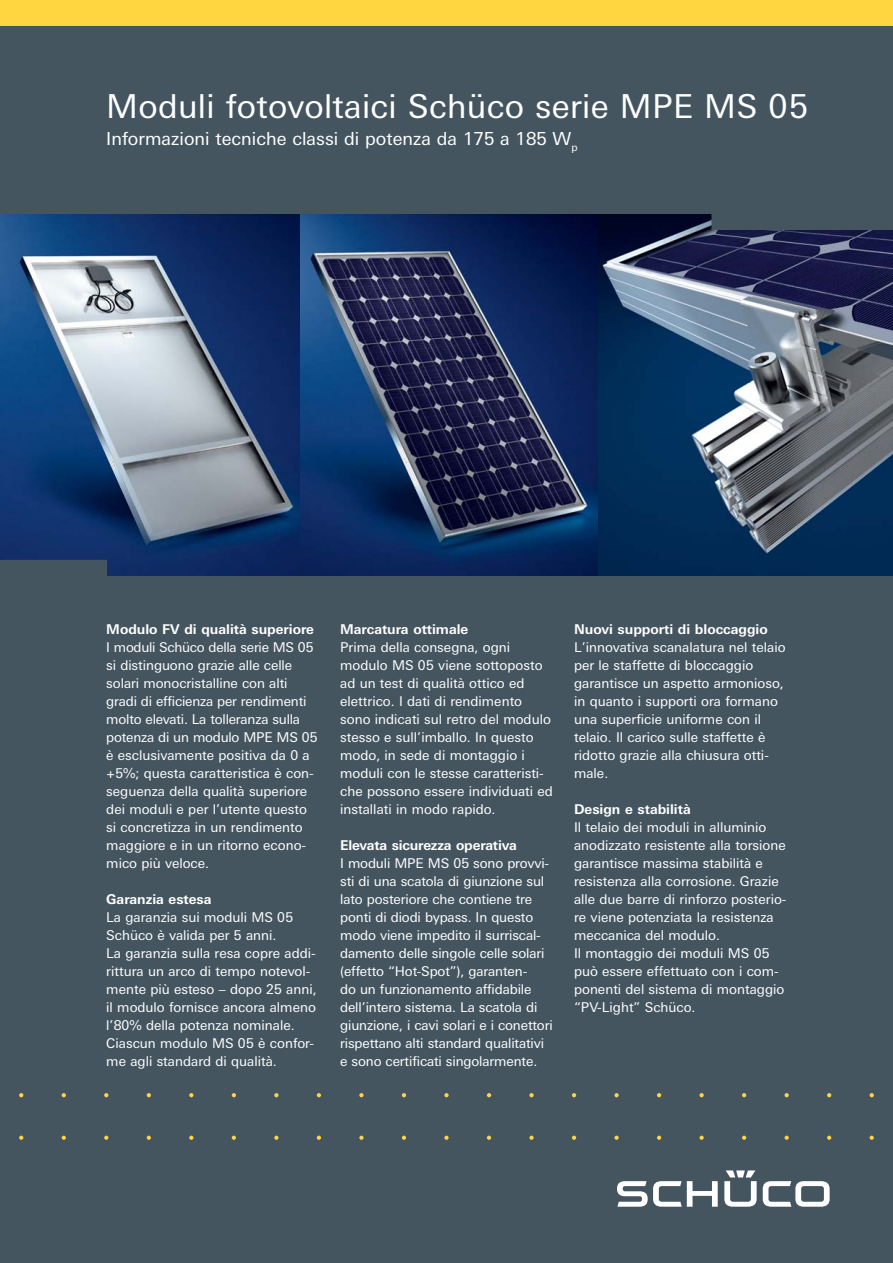
<style>
.page{position:relative;width:893px;height:1263px;background:#fff}
.page>*{position:absolute;margin:0;border:0;box-sizing:border-box;transform-origin:0 0}
.t1{font:33px "LT Univers Basic";letter-spacing:.01em;color:#fff}
.t2{font:18px "LT Univers Basic";color:#fff}
.t3{font:13.5px/18px "LT Univers Basic";color:#fff}
.t4{font:700 13.5px "LT Univers Basic";color:#fff}
</style>
<div class="page">
<div style="left:0;top:17px;width:893px;height:1246px;background:#455560"></div>
<div style="left:0;top:0;width:893px;height:25px;background:#ffd540"></div>
<svg style="left:19px;top:1093px;width:4px;height:4px"></svg>
<svg style="left:62px;top:1093px;width:4px;height:4px"></svg>
<svg style="left:104px;top:1093px;width:4px;height:4px"></svg>
<svg style="left:147px;top:1093px;width:4px;height:4px"></svg>
<svg style="left:189px;top:1093px;width:4px;height:4px"></svg>
<svg style="left:232px;top:1093px;width:4px;height:4px"></svg>
<svg style="left:274px;top:1093px;width:5px;height:4px"></svg>
<svg style="left:317px;top:1093px;width:4px;height:4px"></svg>
<svg style="left:359px;top:1093px;width:5px;height:4px"></svg>
<svg style="left:402px;top:1093px;width:4px;height:4px"></svg>
<svg style="left:444px;top:1093px;width:5px;height:4px"></svg>
<svg style="left:487px;top:1093px;width:4px;height:4px"></svg>
<svg style="left:529px;top:1093px;width:5px;height:4px"></svg>
<svg style="left:572px;top:1093px;width:4px;height:4px"></svg>
<svg style="left:614px;top:1093px;width:5px;height:4px"></svg>
<svg style="left:657px;top:1093px;width:4px;height:4px"></svg>
<svg style="left:699px;top:1093px;width:5px;height:4px"></svg>
<svg style="left:742px;top:1093px;width:4px;height:4px"></svg>
<svg style="left:784px;top:1093px;width:5px;height:4px"></svg>
<svg style="left:827px;top:1093px;width:4px;height:4px"></svg>
<svg style="left:870px;top:1093px;width:4px;height:4px"></svg>
<svg style="left:19px;top:1135px;width:4px;height:5px"></svg>
<svg style="left:62px;top:1135px;width:4px;height:5px"></svg>
<svg style="left:104px;top:1135px;width:4px;height:5px"></svg>
<svg style="left:147px;top:1135px;width:4px;height:5px"></svg>
<svg style="left:189px;top:1135px;width:4px;height:5px"></svg>
<svg style="left:232px;top:1135px;width:4px;height:5px"></svg>
<svg style="left:274px;top:1135px;width:5px;height:5px"></svg>
<svg style="left:317px;top:1135px;width:4px;height:5px"></svg>
<svg style="left:359px;top:1135px;width:5px;height:5px"></svg>
<svg style="left:402px;top:1135px;width:4px;height:5px"></svg>
<svg style="left:444px;top:1135px;width:5px;height:5px"></svg>
<svg style="left:487px;top:1135px;width:4px;height:5px"></svg>
<svg style="left:529px;top:1135px;width:5px;height:5px"></svg>
<svg style="left:572px;top:1135px;width:4px;height:5px"></svg>
<svg style="left:614px;top:1135px;width:5px;height:5px"></svg>
<svg style="left:657px;top:1135px;width:4px;height:5px"></svg>
<svg style="left:699px;top:1135px;width:5px;height:5px"></svg>
<svg style="left:742px;top:1135px;width:4px;height:5px"></svg>
<svg style="left:784px;top:1135px;width:5px;height:5px"></svg>
<svg style="left:827px;top:1135px;width:4px;height:5px"></svg>
<svg style="left:870px;top:1135px;width:4px;height:5px"></svg>
<svg style="left:617px;top:1181px;width:101px;height:26px"></svg>
<svg style="left:763px;top:1181px;width:67px;height:26px"></svg>
<svg style="left:724px;top:1170px;width:33px;height:37px"></svg>
<img style="left:597px;top:214px;width:296px;height:362px">
<img style="left:0;top:214px;width:597px;height:362px">
<svg style="left:711px;top:214px;width:182px;height:16px"></svg>
<svg style="left:0;top:560px;width:107px;height:16px"></svg>
<h1 class="t1" style="left:106px;top:95px;width:703px">Moduli fotovoltaici Schüco serie MPE MS 05</h1>
<h2 class="t2" style="left:106px;top:132px;width:473px">Informazioni tecniche classi di potenza da 175 a 185 W<sub>p</sub></h2>
<p class="t4" style="left:106px;top:625px;width:209px">Modulo FV di qualità superiore</p>
<p class="t3" style="left:106px;top:640px;width:213px">I moduli Schüco della serie MS 05 si distinguono grazie alle celle solari monocristalline con alti gradi di efficienza per rendimenti molto elevati. La tolleranza sulla potenza di un modulo MPE MS 05 è esclusivamente positiva da 0 a +5%; questa caratteristica è con&shy;seguenza della qualità superiore dei moduli e per l’utente questo si concretizza in un rendimento maggiore e in un ritorno econo&shy;mico più veloce.</p>
<p class="t4" style="left:106px;top:895px;width:107px">Garanzia estesa</p>
<p class="t3" style="left:106px;top:910px;width:212px">La garanzia sui moduli MS 05<br>Schüco è valida per 5 anni.<br>La garanzia sulla resa copre addi&shy;rittura un arco di tempo notevol&shy;mente più esteso – dopo 25 anni, il modulo fornisce ancora almeno l’80% della potenza nominale.<br>Ciascun modulo MS 05 è confor&shy;me agli standard di qualità.</p>
<p class="t4" style="left:340px;top:625px;width:130px">Marcatura ottimale</p>
<p class="t3" style="left:340px;top:640px;width:214px">Prima della consegna, ogni modulo MS 05 viene sottoposto ad un test di qualità ottico ed elettrico. I dati di rendimento sono indicati sul retro del modulo stesso e sull’imballo. In questo modo, in sede di montaggio i moduli con le stesse caratteristi&shy;che possono essere individuati ed installati in modo rapido.</p>
<p class="t4" style="left:340px;top:841px;width:178px">Elevata sicurezza operativa</p>
<p class="t3" style="left:340px;top:856px;width:214px">I moduli MPE MS 05 sono provvi&shy;sti di una scatola di giunzione sul lato posteriore che contiene tre ponti di diodi bypass. In questo modo viene impedito il surriscal&shy;damento delle singole celle solari (effetto “Hot-Spot”), garanten-<br>do un funzionamento affidabile dell’intero sistema. La scatola di giunzione, i cavi solari e i conettori rispettano alti standard qualitativi e sono certificati singolarmente.</p>
<p class="t4" style="left:574px;top:625px;width:195px">Nuovi supporti di bloccaggio</p>
<p class="t3" style="left:574px;top:640px;width:213px">L’innovativa scanalatura nel telaio per le staffette di bloccaggio garantisce un aspetto armonioso, in quanto i supporti ora formano una superficie uniforme con il telaio. Il carico sulle staffette è ridotto grazie alla chiusura otti&shy;male.</p>
<p class="t4" style="left:574px;top:805px;width:118px">Design e stabilità</p>
<p class="t3" style="left:574px;top:820px;width:214px">Il telaio dei moduli in alluminio anodizzato resistente alla torsione garantisce massima stabilità e resistenza alla corrosione. Grazie alle due barre di rinforzo posterio&shy;re viene potenziata la resistenza meccanica del modulo.<br>Il montaggio dei moduli MS 05 può essere effettuato con i com&shy;ponenti del sistema di montaggio “PV-Light” Schüco.</p>
</div>
